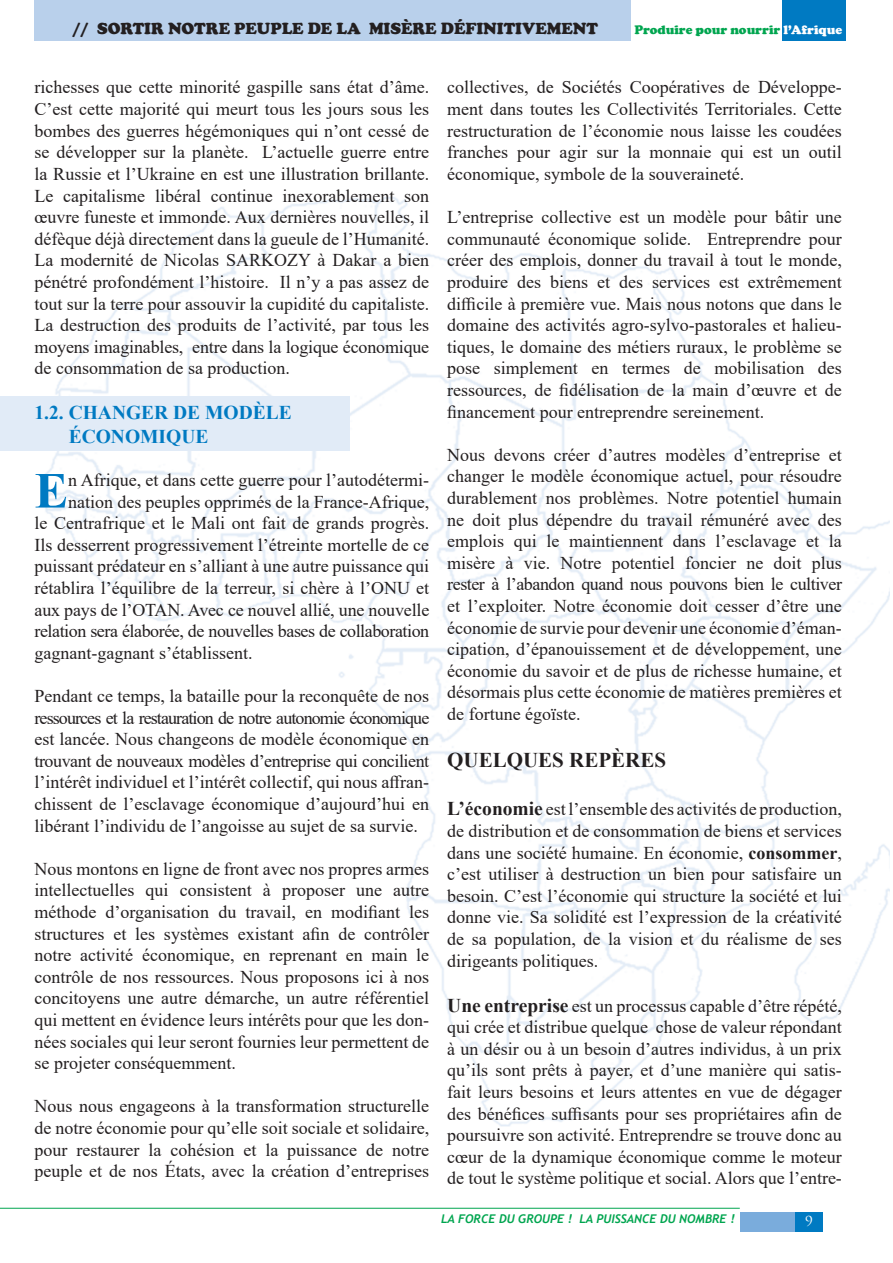
<style>
.page{position:relative;width:893px;height:1263px;background:#fff}
.page>*{position:absolute;margin:0;border:0;box-sizing:border-box;transform-origin:0 0}
.t1{font:700 50.55px "Times New Roman";color:#007ac2}
.t2{font:700 21px "Times New Roman";color:#231f20}
.t3{font:700 19.5px "Times New Roman";color:#007ac2}
.t4{font:18px/21.6px "Times New Roman";color:#231f20;text-align:justify}
.t5{font:18px/21.6px "Times New Roman";letter-spacing:-.025em;color:#231f20}
.t6{font:900 16.5px "Cooper";color:#231f20}
.t7{font:13.5px "Trajan Pro";color:#fff}
.t8{font:900 12.75px "Cooper";color:#00a54f}
.t9{font:italic 700 12px "Trebuchet";color:#00a54f}
.s1{color:#fff}
.s2{font-weight:700;font-size:19.5px}
.s3{font-weight:700}
</style>
<div class="page">
<img style="left:35px;top:197px;width:854px;height:1035px">
<div style="left:795px;top:1212px;width:28px;height:19px;background:#007ac2"></div>
<div style="left:782px;top:0;width:64px;height:40px;background:#007ac2"></div>
<div style="left:35px;top:0;width:595px;height:40px;background:#b9d0eb"></div>
<div style="left:0;top:397px;width:349px;height:54px;background:#e1ebf7"></div>
<div style="left:740px;top:1212px;width:55px;height:19px;background:#7aacdc"></div>
<hr style="left:0;top:1208px;width:740px;height:1px;background:#00a54f">
<p class="t6" style="left:73px;top:19px;width:526px">// SORTIR NOTRE PEUPLE DE LA MISÈRE DÉFINITIVEMENT</p>
<p class="t8" style="left:634px;top:22px;width:209px">Produire pour nourrir <span class="s1">l’Afrique</span></p>
<p class="t4" style="left:35px;top:76px;width:396px">richesses que cette minorité gaspille sans état d’âme.<br>C’est cette majorité qui meurt tous les jours sous les bombes des guerres hégémoniques qui n’ont cessé de se développer sur la planète. L’actuelle guerre entre la Russie et l’Ukraine en est une illustration brillante.<br>Le capitalisme libéral continue inexorablement son œuvre funeste et immonde. Aux dernières nouvelles, il</p>
<p class="t4" style="left:35px;top:227px;width:396px">défèque déjà directement dans la gueule de l’Humanité.<br>La modernité de Nicolas SARKOZY à Dakar a bien pénétré profondément l’histoire. Il n’y a pas assez de tout sur la terre pour assouvir la cupidité du capitaliste.<br>La destruction des produits de l’activité, par tous les moyens imaginables, entre dans la logique économique de consommation de sa production.</p>
<p class="t3" style="left:35px;top:399px;width:259px">1.2. CHANGER DE MODÈLE</p>
<p class="t3" style="left:69px;top:422px;width:141px">ÉCONOMIQUE</p>
<p class="t1" style="left:35px;top:454px;width:35px">E</p>
<p class="t4" style="left:68px;top:468px;width:362px">n Afrique, et dans cette guerre pour l’autodétermi-</p>
<p class="t4" style="left:68px;top:490px;width:362px">nation des peuples opprimés de la France-Afrique,</p>
<p class="t4" style="left:35px;top:512px;width:396px">le Centrafrique et le Mali ont fait de grands progrès.</p>
<p class="t4" style="left:35px;top:533px;width:396px">Ils desserrent progressivement l’étreinte mortelle de ce</p>
<p class="t4" style="left:35px;top:555px;width:396px">puissant prédateur en s’alliant à une autre puissance qui</p>
<p class="t4" style="left:35px;top:576px;width:396px">rétablira l’équilibre de la terreur, si chère à l’ONU et</p>
<p class="t4" style="left:35px;top:598px;width:396px">aux pays de l’OTAN. Avec ce nouvel allié, une nouvelle</p>
<p class="t5" style="left:35px;top:620px;width:396px">relation sera élaborée, de nouvelles bases de collaboration</p>
<p class="t4" style="left:35px;top:641px;width:219px">gagnant-gagnant s’établissent.</p>
<p class="t4" style="left:35px;top:684px;width:396px">Pendant ce temps, la bataille pour la reconquête de nos</p>
<p class="t4" style="left:35px;top:706px;width:396px">ressources et la restauration de notre autonomie économique est lancée. Nous changeons de modèle économique en trouvant de nouveaux modèles d’entreprise qui concilient l’intérêt individuel et l’intérêt collectif, qui nous affran&shy;chissent de l’esclavage économique d’aujourd’hui en libérant l’individu de l’angoisse au sujet de sa survie.</p>
<p class="t4" style="left:35px;top:857px;width:396px">Nous montons en ligne de front avec nos propres armes</p>
<p class="t4" style="left:35px;top:879px;width:396px">intellectuelles qui consistent à proposer une autre</p>
<p class="t4" style="left:35px;top:900px;width:396px">méthode d’organisation du travail, en modifiant les structures et les systèmes existant afin de contrôler notre activité économique, en reprenant en main le contrôle de nos ressources. Nous proposons ici à nos concitoyens une autre démarche, un autre référentiel qui mettent en évidence leurs intérêts pour que les don&shy;nées sociales qui leur seront fournies leur permettent de se projeter conséquemment.</p>
<p class="t4" style="left:35px;top:1095px;width:396px">Nous nous engageons à la transformation structurelle de notre économie pour qu’elle soit sociale et solidaire,</p>
<p class="t4" style="left:35px;top:1138px;width:396px">pour restaurer la cohésion et la puissance de notre</p>
<p class="t4" style="left:35px;top:1160px;width:396px">peuple et de nos États, avec la création d’entreprises</p>
<p class="t4" style="left:447px;top:76px;width:396px">collectives, de Sociétés Coopératives de Développe&shy;ment dans toutes les Collectivités Territoriales. Cette restructuration de l’économie nous laisse les coudées franches pour agir sur la monnaie qui est un outil</p>
<p class="t4" style="left:447px;top:162px;width:298px">économique, symbole de la souveraineté.</p>
<p class="t4" style="left:447px;top:206px;width:396px">L’entreprise collective est un modèle pour bâtir une communauté économique solide. Entreprendre pour créer des emplois, donner du travail à tout le monde, produire des biens et des services est extrêmement</p>
<p class="t4" style="left:447px;top:292px;width:396px">difficile à première vue. Mais nous notons que dans le domaine des activités agro-sylvo-pastorales et halieu&shy;tiques, le domaine des métiers ruraux, le problème se</p>
<p class="t4" style="left:447px;top:357px;width:396px">pose simplement en termes de mobilisation des</p>
<p class="t4" style="left:447px;top:378px;width:396px">ressources, de fidélisation de la main d’œuvre et de</p>
<p class="t4" style="left:447px;top:400px;width:318px">financement pour entreprendre sereinement.</p>
<p class="t4" style="left:447px;top:443px;width:396px">Nous devons créer d’autres modèles d’entreprise et changer le modèle économique actuel, pour résoudre durablement nos problèmes. Notre potentiel humain ne doit plus dépendre du travail rémunéré avec des</p>
<p class="t4" style="left:447px;top:530px;width:396px">emplois qui le maintiennent dans l’esclavage et la</p>
<p class="t4" style="left:447px;top:551px;width:396px">misère à vie. Notre potentiel foncier ne doit plus</p>
<p class="t5" style="left:447px;top:573px;width:396px">rester à l’abandon quand nous pouvons bien le cultiver et l’exploiter. Notre économie doit cesser d’être une</p>
<p class="t4" style="left:447px;top:616px;width:396px">économie de survie pour devenir une économie d’éman&shy;cipation, d’épanouissement et de développement, une économie du savoir et de plus de richesse humaine, et désormais plus cette économie de matières premières et de fortune égoïste.</p>
<p class="t2" style="left:447px;top:745px;width:220px">QUELQUES REPÈRES</p>
<p class="t4" style="left:447px;top:798px;width:396px"><span class="s2">L’économie</span> est l’ensemble des activités de production, de distribution et de consommation de biens et services dans une société humaine. En économie, <span class="s3">consommer</span>, c’est utiliser à destruction un bien pour satisfaire un besoin. C’est l’économie qui structure la société et lui donne vie. Sa solidité est l’expression de la créativité</p>
<p class="t4" style="left:447px;top:927px;width:396px">de sa population, de la vision et du réalisme de ses</p>
<p class="t4" style="left:447px;top:949px;width:153px">dirigeants politiques.</p>
<p class="t4" style="left:447px;top:994px;width:396px"><span class="s2">Une entreprise</span> est un processus capable d’être répété, qui crée et distribue quelque chose de valeur répondant à un désir ou à un besoin d’autres individus, à un prix qu’ils sont prêts à payer, et d’une manière qui satis&shy;fait leurs besoins et leurs attentes en vue de dégager des bénéfices suffisants pour ses propriétaires afin de poursuivre son activité. Entreprendre se trouve donc au cœur de la dynamique économique comme le moteur de tout le système politique et social. Alors que l’entre-</p>
<p class="t9" style="left:441px;top:1211px;width:295px">LA FORCE DU GROUPE ! LA PUISSANCE DU NOMBRE !</p>
<p class="t7" style="left:805px;top:1212px;width:9px">9</p>
</div>
